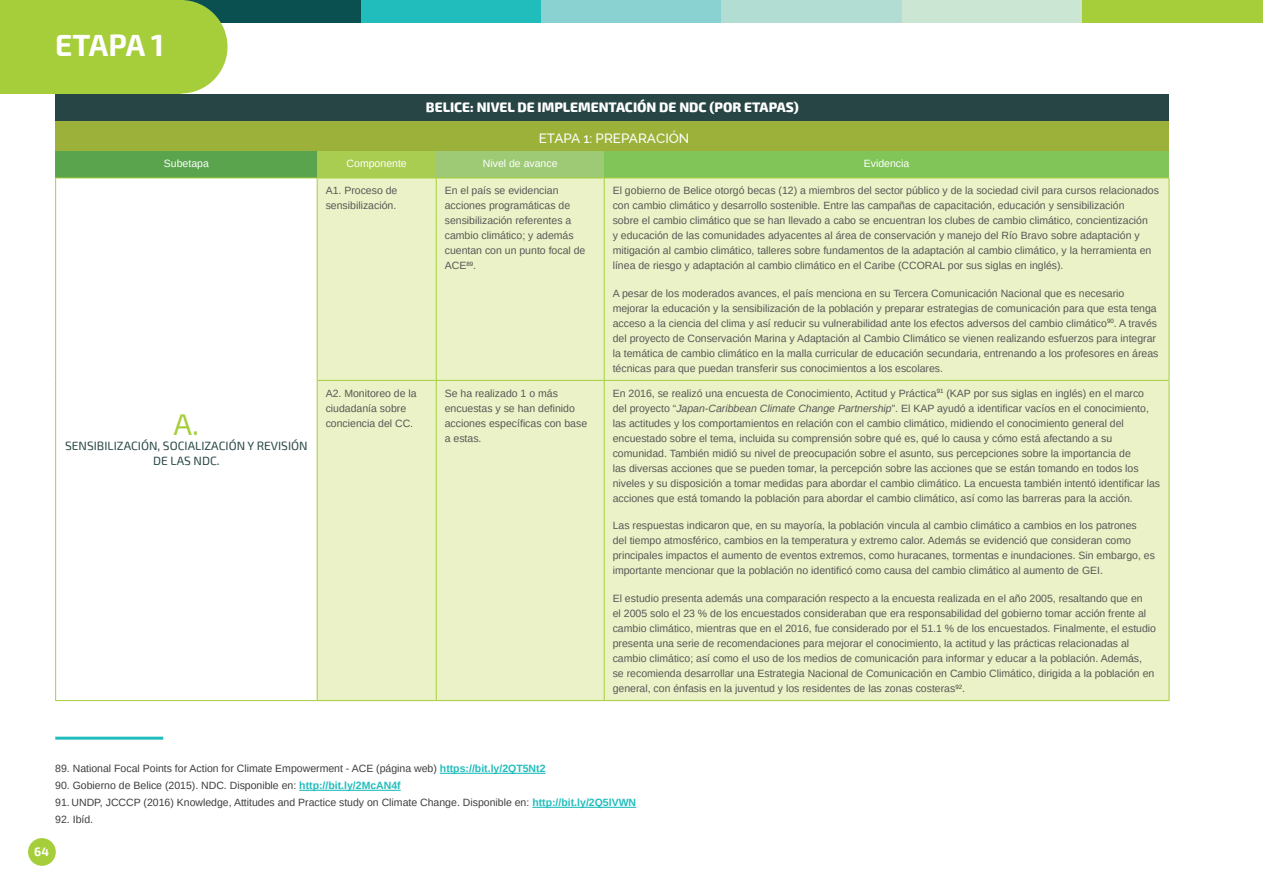
<style>
.page{position:relative;width:1263px;height:893px;background:#fff}
.page>*{position:absolute;margin:0;border:0;box-sizing:border-box;transform-origin:0 0}
._000etapas{font:700 30px "Exo 2";letter-spacing:-.015em;color:#fff}
.tex-intro-concep{font:30px "Exo 2";color:#a6ce3b}
._000tit_tabla_ficha{font:800 13.5px "Exo 2";color:#fff}
.tex-intro-concep-2{font:500 13.5px "Raleway";color:#fff}
.tex-intro-concep-3{font:12px/15px "Exo 2";color:#284545;text-align:center}
.t1{font:700 12px "Exo 2";color:#fff}
._000text_tabla{font:10.5px/15px "Arimo";color:#575756}
._000nota_de_pie{font:10.5px "Arimo";color:#3e3e3f}
._000text_tabla-2{font:10.5px "Arimo";color:#fff}
.s1{font-style:italic}
.s2{font-weight:700;color:#21bdbd}
</style>
<div class="page">
<div style="left:180px;top:0;width:181px;height:22px;background:#0b5051"></div>
<div style="left:361px;top:0;width:180px;height:22px;background:#21bdbd"></div>
<div style="left:541px;top:0;width:181px;height:22px;background:#89d2d1"></div>
<div style="left:722px;top:0;width:180px;height:22px;background:#b1ddd3"></div>
<div style="left:902px;top:0;width:180px;height:22px;background:#cbe6d3"></div>
<div style="left:1082px;top:0;width:181px;height:22px;background:#a6ce3b"></div>
<div style="left:28px;top:838px;width:28px;height:28px;background:#a6ce3b;border-radius:50%"></div>
<div style="left:0;top:0;width:181px;height:94px;background:#a6ce3b"></div>
<div style="left:134px;top:0;width:93px;height:94px;background:#a6ce3b;border-radius:50%"></div>
<div style="left:56px;top:94px;width:1113px;height:27px;background:#284545"></div>
<div style="left:56px;top:121px;width:1113px;height:30px;background:#9cb139"></div>
<div style="left:56px;top:151px;width:261px;height:27px;background:#5aa44d"></div>
<div style="left:317px;top:151px;width:119px;height:27px;background:#a9cd51"></div>
<div style="left:436px;top:151px;width:168px;height:27px;background:#9eca76"></div>
<div style="left:604px;top:151px;width:565px;height:27px;background:#81c559"></div>
<div style="left:318px;top:179px;width:851px;height:521px;background:#ebf2c7"></div>
<hr style="left:55px;top:178px;width:262px;height:1px;background:#a6ce3b">
<hr style="left:55px;top:178px;width:1px;height:202px;background:#a6ce3b">
<hr style="left:317px;top:178px;width:119px;height:1px;background:#a6ce3b">
<hr style="left:317px;top:178px;width:1px;height:202px;background:#a6ce3b">
<hr style="left:436px;top:178px;width:168px;height:1px;background:#a6ce3b">
<hr style="left:604px;top:178px;width:565px;height:1px;background:#a6ce3b">
<hr style="left:55px;top:380px;width:1px;height:320px;background:#a6ce3b">
<hr style="left:436px;top:178px;width:1px;height:202px;background:#a6ce3b">
<hr style="left:604px;top:178px;width:1px;height:202px;background:#a6ce3b">
<hr style="left:1169px;top:178px;width:1px;height:202px;background:#a6ce3b">
<hr style="left:55px;top:700px;width:262px;height:1px;background:#a6ce3b">
<hr style="left:317px;top:381px;width:1px;height:319px;background:#a6ce3b">
<hr style="left:317px;top:380px;width:119px;height:1px;background:#a6ce3b">
<hr style="left:436px;top:381px;width:1px;height:319px;background:#a6ce3b">
<hr style="left:436px;top:380px;width:168px;height:1px;background:#a6ce3b">
<hr style="left:604px;top:381px;width:1px;height:319px;background:#a6ce3b">
<hr style="left:604px;top:380px;width:565px;height:1px;background:#a6ce3b">
<hr style="left:1169px;top:380px;width:1px;height:320px;background:#a6ce3b">
<hr style="left:436px;top:700px;width:168px;height:1px;background:#a6ce3b">
<hr style="left:317px;top:700px;width:119px;height:1px;background:#a6ce3b">
<hr style="left:604px;top:700px;width:565px;height:1px;background:#a6ce3b">
<hr style="left:55px;top:737px;width:108px;height:3px;background:#21bdbd">
<hr style="left:440px;top:773px;width:105px;height:1px;background:#21bdbd">
<hr style="left:299px;top:790px;width:102px;height:1px;background:#21bdbd">
<hr style="left:532px;top:807px;width:104px;height:1px;background:#21bdbd">
<p class="_000etapas" style="left:55px;top:28px;width:110px">ETAPA 1</p>
<p class="_000tit_tabla_ficha" style="left:426px;top:100px;width:374px">BELICE: NIVEL DE IMPLEMENTACIÓN DE NDC (POR ETAPAS)</p>
<p class="tex-intro-concep-2" style="left:539px;top:130px;width:152px">ETAPA 1: PREPARACIÓN</p>
<p class="_000text_tabla-2" style="left:164px;top:157px;width:46px">Subetapa</p>
<p class="_000text_tabla-2" style="left:347px;top:157px;width:62px">Componente</p>
<p class="_000text_tabla-2" style="left:483px;top:157px;width:76px">Nivel de avance</p>
<p class="_000text_tabla-2" style="left:864px;top:157px;width:47px">Evidencia</p>
<p class="tex-intro-concep" style="left:174px;top:407px;width:27px">A.</p>
<p class="tex-intro-concep-3" style="left:65px;top:438px;width:244px">SENSIBILIZACIÓN, SOCIALIZACIÓN Y REVISIÓN<br>DE LAS NDC.</p>
<p class="_000text_tabla" style="left:326px;top:183px;width:73px">A1. Proceso de sensibilización.</p>
<p class="_000text_tabla" style="left:445px;top:183px;width:142px">En el país se evidencian acciones programáticas de sensibilización referentes a cambio climático; y además cuentan con un punto focal de<br>ACE<sup>89</sup>.</p>
<p class="_000text_tabla" style="left:613px;top:183px;width:548px">El gobierno de Belice otorgó becas (12) a miembros del sector público y de la sociedad civil para cursos relacionados con cambio climático y desarrollo sostenible. Entre las campañas de capacitación, educación y sensibilización<br>sobre el cambio climático que se han llevado a cabo se encuentran los clubes de cambio climático, concientización<br>y educación de las comunidades adyacentes al área de conservación y manejo del Río Bravo sobre adaptación y mitigación al cambio climático, talleres sobre fundamentos de la adaptación al cambio climático, y la herramienta en línea de riesgo y adaptación al cambio climático en el Caribe (CCORAL por sus siglas en inglés).</p>
<p class="_000text_tabla" style="left:613px;top:286px;width:547px">A pesar de los moderados avances, el país menciona en su Tercera Comunicación Nacional que es necesario mejorar la educación y la sensibilización de la población y preparar estrategias de comunicación para que esta tenga acceso a la ciencia del clima y así reducir su vulnerabilidad ante los efectos adversos del cambio climático<sup>90</sup>. A través del proyecto de Conservación Marina y Adaptación al Cambio Climático se vienen realizando esfuerzos para integrar la temática de cambio climático en la malla curricular de educación secundaria, entrenando a los profesores en áreas técnicas para que puedan transferir sus conocimientos a los escolares.</p>
<p class="_000text_tabla" style="left:326px;top:385px;width:93px">A2. Monitoreo de la ciudadanía sobre conciencia del CC.</p>
<p class="_000text_tabla" style="left:445px;top:385px;width:144px">Se ha realizado 1 o más encuestas y se han definido acciones específicas con base a estas.</p>
<p class="_000text_tabla" style="left:613px;top:385px;width:549px">En 2016, se realizó una encuesta de Conocimiento, Actitud y Práctica<sup>91</sup> (KAP por sus siglas en inglés) en el marco del proyecto “<span class="s1">Japan-Caribbean Climate Change Partnership</span>”. El KAP ayudó a identificar vacíos en el conocimiento, las actitudes y los comportamientos en relación con el cambio climático, midiendo el conocimiento general del encuestado sobre el tema, incluida su comprensión sobre qué es, qué lo causa y cómo está afectando a su comunidad. También midió su nivel de preocupación sobre el asunto, sus percepciones sobre la importancia de<br>las diversas acciones que se pueden tomar, la percepción sobre las acciones que se están tomando en todos los niveles y su disposición a tomar medidas para abordar el cambio climático. La encuesta también intentó identificar las acciones que está tomando la población para abordar el cambio climático, así como las barreras para la acción.</p>
<p class="_000text_tabla" style="left:613px;top:518px;width:544px">Las respuestas indicaron que, en su mayoría, la población vincula al cambio climático a cambios en los patrones<br>del tiempo atmosférico, cambios en la temperatura y extremo calor. Además se evidenció que consideran como principales impactos el aumento de eventos extremos, como huracanes, tormentas e inundaciones. Sin embargo, es importante mencionar que la población no identificó como causa del cambio climático al aumento de GEI.</p>
<p class="_000text_tabla" style="left:613px;top:591px;width:545px">El estudio presenta además una comparación respecto a la encuesta realizada en el año 2005, resaltando que en<br>el 2005 solo el 23 % de los encuestados consideraban que era responsabilidad del gobierno tomar acción frente al cambio climático, mientras que en el 2016, fue considerado por el 51.1 % de los encuestados. Finalmente, el estudio presenta una serie de recomendaciones para mejorar el conocimiento, la actitud y las prácticas relacionadas al cambio climático; así como el uso de los medios de comunicación para informar y educar a la población. Además,<br>se recomienda desarrollar una Estrategia Nacional de Comunicación en Cambio Climático, dirigida a la población en general, con énfasis en la juventud y los residentes de las zonas costeras<sup>92</sup>.</p>
<p class="_000nota_de_pie" style="left:55px;top:762px;width:492px">89. National Focal Points for Action for Climate Empowerment - ACE (página web) <span class="s2">https://bit.ly/2QT5Nt2</span></p>
<p class="_000nota_de_pie" style="left:55px;top:779px;width:347px">90. Gobierno de Belice (2015). NDC. Disponible en: <span class="s2">http://bit.ly/2McAN4f</span></p>
<p class="_000nota_de_pie" style="left:55px;top:796px;width:582px">91. UNDP, JCCCP (2016) Knowledge, Attitudes and Practice study on Climate Change. Disponible en: <span class="s2">http://bit.ly/2Q5lVWN</span></p>
<p class="_000nota_de_pie" style="left:55px;top:813px;width:39px">92. Ibíd.</p>
<p class="t1" style="left:34px;top:844px;width:16px">64</p>
</div>
